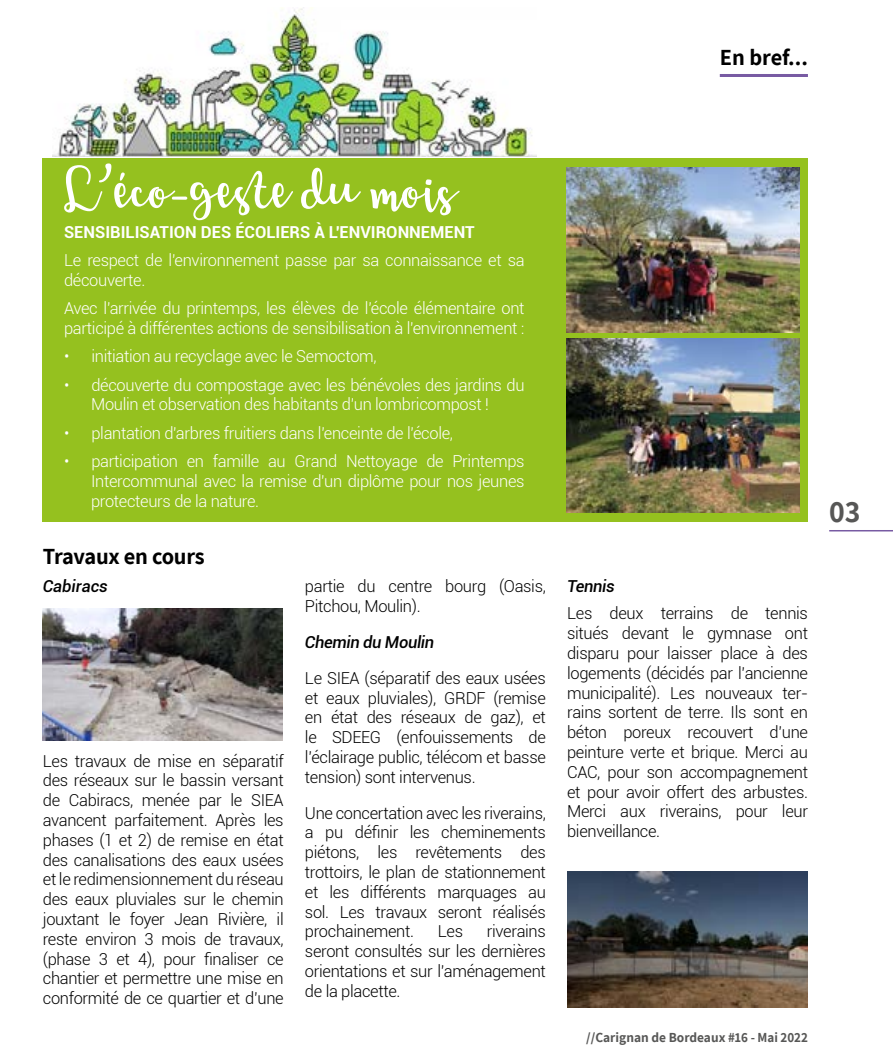
<style>
.page{position:relative;width:893px;height:1063px;background:#fff}
.page>*{position:absolute;margin:0;border:0;box-sizing:border-box;transform-origin:0 0}
.t1{font:52.5px "Breetty";color:#fff}
.t2{font:700 30px "Assistant";color:#575756}
.t3{font:700 22.5px "Assistant";letter-spacing:-.01em;color:#000}
.t4{font:300 16.5px/19.8px "Roboto";letter-spacing:-.02em;color:#000;text-align:justify}
.t5{font:300 16.5px/19.8px "Roboto";letter-spacing:-.02em;color:#fff}
.t6{font:700 16.5px "Roboto";color:#fff}
.t7{font:italic 500 16.5px "Roboto";letter-spacing:-.02em;color:#000}
.t8{font:italic 500 16.5px "Roboto";color:#000}
.t9{font:700 13.5px "Assistant";color:#575756}
</style>
<div class="page">
<hr style="left:720px;top:74px;width:88px;height:3px;background:#785ba3">
<hr style="left:829px;top:530px;width:64px;height:1px;background:#785ba3">
<div style="left:43px;top:158px;width:765px;height:364px;background:#95c11f"></div>
<img style="left:52px;top:8px;width:484px;height:149px">
<img style="left:43px;top:609px;width:240px;height:132px">
<img style="left:567px;top:168px;width:232px;height:164px">
<img style="left:567px;top:338px;width:232px;height:174px">
<img style="left:567px;top:872px;width:241px;height:135px">
<h3 class="t3" style="left:720px;top:43px;width:90px">En bref...</h3>
<h1 class="t1" style="left:64px;top:161px;width:393px">L’éco-geste du mois</h1>
<p class="t6" style="left:64px;top:220px;width:412px">SENSIBILISATION DES ÉCOLIERS À L'ENVIRONNEMENT</p>
<p class="t5" style="left:64px;top:250px;width:462px">Le respect de l'environnement passe par sa connaissance et sa découverte.</p>
<p class="t5" style="left:64px;top:298px;width:462px">Avec l'arrivée du printemps, les élèves de l'école élémentaire ont participé à différentes actions de sensibilisation à l'environnement :</p>
<p class="t5" style="left:64px;top:346px;width:314px">• initiation au recyclage avec le Semoctom,</p>
<p class="t5" style="left:64px;top:374px;width:462px;text-align:center">• découverte du compostage avec les bénévoles des jardins du<br>Moulin et observation des habitants d'un lombricompost !</p>
<p class="t5" style="left:64px;top:422px;width:390px">• plantation d'arbres fruitiers dans l'enceinte de l'école,</p>
<p class="t5" style="left:91px;top:451px;width:435px;text-align:justify;text-indent:-27px">• participation en famille au Grand Nettoyage de Printemps Intercommunal avec la remise d'un diplôme pour nos jeunes protecteurs de la nature.</p>
<h3 class="t3" style="left:43px;top:541px;width:163px">Travaux en cours</h3>
<p class="t8" style="left:43px;top:575px;width:66px">Cabiracs</p>
<p class="t4" style="left:305px;top:576px;width:242px">partie du centre bourg (Oasis,<br>Pitchou, Moulin).</p>
<p class="t7" style="left:305px;top:630px;width:131px">Chemin du Moulin</p>
<p class="t4" style="left:305px;top:667px;width:242px">Le SIEA (séparatif des eaux usées et eaux pluviales), GRDF (remise en état des réseaux de gaz), et le SDEEG (enfouissements de l’éclairage public, télécom et basse tension) sont intervenus.</p>
<p class="t4" style="left:305px;top:802px;width:242px">Une concertation avec les riverains, a pu définir les cheminements piétons, les revêtements des trottoirs, le plan de stationnement et les différents marquages au sol. Les travaux seront réalisés prochainement.</p>
<p class="t4" style="left:43px;top:750px;width:242px">Les travaux de mise en séparatif des réseaux sur le bassin versant de Cabiracs, menée par le SIEA avancent parfaitement. Après les phases (1 et 2) de remise en état des canalisations des eaux usées et le redimensionnement du réseau des eaux pluviales sur le chemin jouxtant le foyer Jean Rivière, il reste environ 3 mois de travaux, (phase 3 et 4), pour finaliser ce chantier et permettre une mise en conformité de ce quartier et d’une</p>
<p class="t4" style="left:305px;top:921px;width:242px;text-indent:182px">riverains seront consultés sur les dernières orientations et sur l’aménagement de la placette.</p>
<p class="t4" style="left:438px;top:921px;width:27px">Les</p>
<p class="t7" style="left:567px;top:575px;width:49px">Tennis</p>
<p class="t4" style="left:567px;top:603px;width:242px">Les deux terrains de tennis situés devant le gymnase ont disparu pour laisser place à des logements (décidés par l’ancienne municipalité). Les nouveaux ter&shy;rains sortent de terre. Ils sont en béton poreux recouvert d’une peinture verte et brique. Merci au CAC, pour son accompagnement et pour avoir offert des arbustes.<br>Merci aux riverains, pour leur bienveillance.</p>
<p class="t9" style="left:586px;top:1028px;width:223px">//Carignan de Bordeaux #16 - Mai 2022</p>
<h2 class="t2" style="left:829px;top:491px;width:33px">03</h2>
</div>
